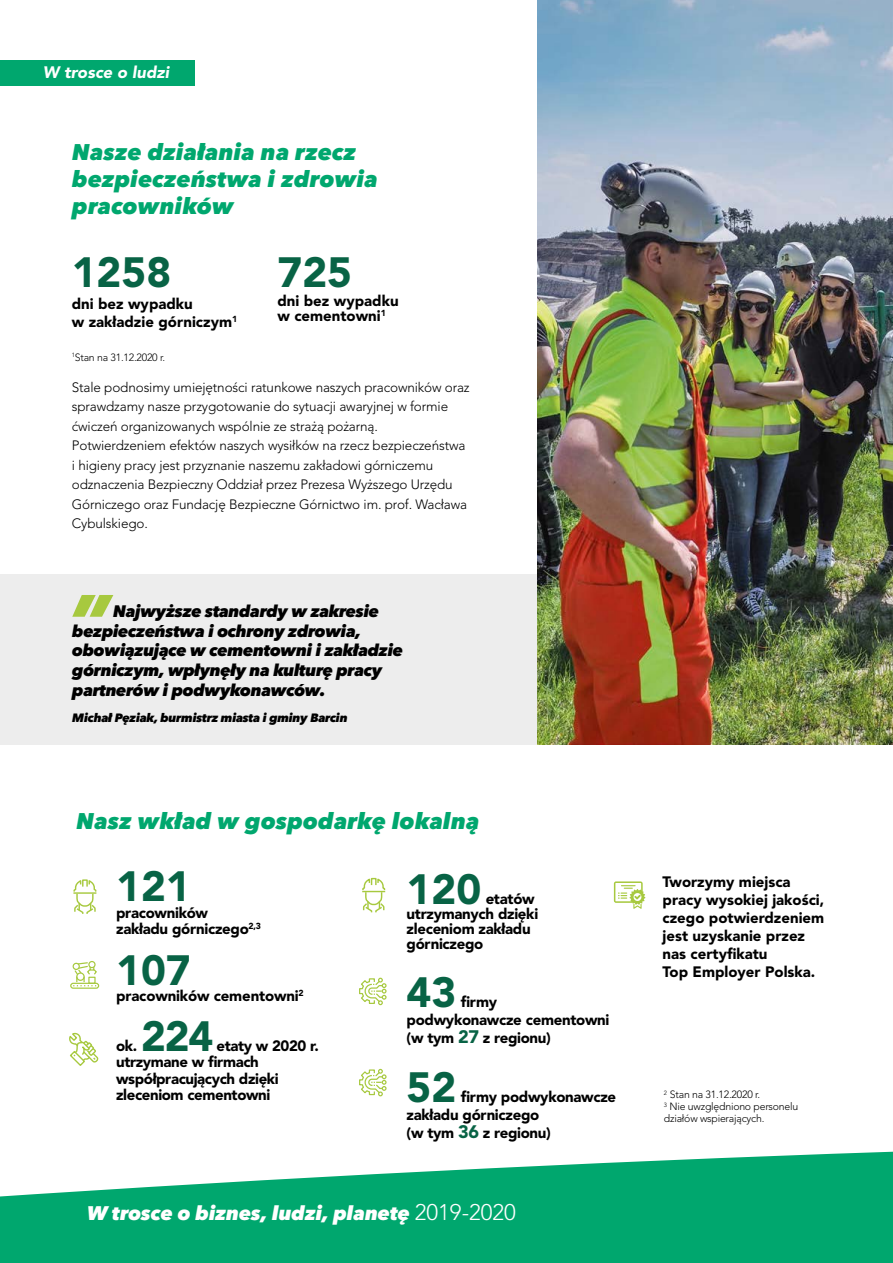
<style>
.page{position:relative;width:893px;height:1263px;background:#fff}
.page>*{position:absolute;margin:0;border:0;box-sizing:border-box;transform-origin:0 0}
.t1{font:900 42px "Avenir LT Pro";color:#086345}
.t2{font:italic 800 22.5px/27px "Avenir Next LT Pro";letter-spacing:.01em;color:#00a76e}
.t3{font:italic 800 19.5px "Avenir Next LT Pro";color:#fff}
.t4{font:italic 800 16.5px/19.8px "Avenir Next LT Pro";letter-spacing:-.02em;color:#000}
.t5{font:italic 900 16.5px "Avenir LT Pro";color:#fff}
.t6{font:900 15px/16.5px "Avenir LT Pro";letter-spacing:-.02em;color:#000}
.t7{font:900 15px/18px "Avenir LT Pro";color:#000}
.t8{font:300 13.5px/19.5px "Avenir LT Pro";letter-spacing:-.01em;color:#000}
.t9{font:italic 800 12px "Avenir Next LT Pro";letter-spacing:-.02em;color:#000}
.t10{font:300 10.5px/12px "Avenir LT Pro";letter-spacing:-.02em;color:#000}
.s1{font-size:18px;color:#086345}
.s2{font-family:"Avenir LT Pro";font-weight:300;font-style:normal;font-size:22.5px}
</style>
<div class="page">
<div style="left:0;top:574px;width:538px;height:170px;background:#ededed"></div>
<img style="left:538px;top:0;width:355px;height:744px">
<svg style="left:72px;top:595px;width:41px;height:22px"></svg>
<div style="left:0;top:60px;width:195px;height:25px;background:#00a76e"></div>
<svg style="left:73px;top:879px;width:24px;height:35px"></svg>
<svg style="left:362px;top:877px;width:24px;height:36px"></svg>
<svg style="left:359px;top:978px;width:28px;height:27px"></svg>
<svg style="left:359px;top:1069px;width:28px;height:27px"></svg>
<svg style="left:614px;top:881px;width:31px;height:28px"></svg>
<svg style="left:73px;top:961px;width:25px;height:25px"></svg>
<div style="left:70px;top:983px;width:29px;height:6px;border:1px solid #a7c93f;border-radius:2px"></div>
<svg style="left:69px;top:1032px;width:29px;height:34px"></svg>
<svg style="left:0;top:1151px;width:893px;height:112px;fill:#00a76e"></svg>
<p class="t5" style="left:43px;top:63px;width:128px">W trosce o ludzi</p>
<h2 class="t2" style="left:72px;top:139px;width:307px">Nasze działania na rzecz bezpieczeństwa i zdrowia pracowników</h2>
<h1 class="t1" style="left:72px;top:247px;width:101px">1258</h1>
<p class="t7" style="left:72px;top:295px;width:167px">dni bez wypadku<br>w zakładzie górniczym<sup>1</sup></p>
<p class="t10" style="left:72px;top:351px;width:95px"><sup>1</sup>Stan na 31.12.2020 r.</p>
<h1 class="t1" style="left:277px;top:247px;width:76px">725</h1>
<p class="t7" style="left:277px;top:293px;width:123px;line-height:15px">dni bez wypadku w cementowni<sup>1</sup></p>
<p class="t8" style="left:72px;top:377px;width:399px">Stale podnosimy umiejętności ratunkowe naszych pracowników oraz sprawdzamy nasze przygotowanie do sytuacji awaryjnej w formie ćwiczeń organizowanych wspólnie ze strażą pożarną.<br>Potwierdzeniem efektów naszych wysiłków na rzecz bezpieczeństwa i higieny pracy jest przyznanie naszemu zakładowi górniczemu odznaczenia Bezpieczny Oddział przez Prezesa Wyższego Urzędu Górniczego oraz Fundację Bezpieczne Górnictwo im. prof. Wacława Cybulskiego.</p>
<p class="t4" style="left:72px;top:601px;width:332px;text-indent:41px">Najwyższe standardy w zakresie bezpieczeństwa i ochrony zdrowia, obowiązujące w cementowni i zakładzie górniczym, wpłynęły na kulturę pracy partnerów i podwykonawców.</p>
<p class="t9" style="left:72px;top:711px;width:277px">Michał Pęziak, burmistrz miasta i gminy Barcin</p>
<h2 class="t2" style="left:77px;top:807px;width:404px">Nasz wkład w gospodarkę lokalną</h2>
<h1 class="t1" style="left:116px;top:861px;width:76px">121</h1>
<p class="t6" style="left:116px;top:904px;width:146px">pracowników zakładu górniczego<sup>2,3</sup></p>
<h1 class="t1" style="left:116px;top:945px;width:76px">107</h1>
<p class="t6" style="left:116px;top:988px;width:189px">pracowników cementowni<sup>2</sup></p>
<p class="t6" style="left:116px;top:1037px;width:23px">ok.</p>
<h1 class="t1" style="left:141px;top:1011px;width:74px">224</h1>
<p class="t6" style="left:116px;top:1037px;width:204px;text-indent:100px">etaty w 2020 r. utrzymane w firmach współpracujących dzięki zleceniom cementowni</p>
<h1 class="t1" style="left:407px;top:864px;width:76px">120</h1>
<p class="t6" style="left:407px;top:891px;width:133px;line-height:15px;text-indent:79px">etatów utrzymanych dzięki zleceniom zakładu górniczego</p>
<h1 class="t1" style="left:407px;top:967px;width:51px">43</h1>
<p class="t6" style="left:407px;top:993px;width:204px;line-height:18px;text-indent:54px">firmy podwykonawcze cementowni (w tym <span class="s1">27</span> z regionu)</p>
<h1 class="t1" style="left:407px;top:1062px;width:51px">52</h1>
<p class="t6" style="left:407px;top:1088px;width:211px;line-height:18px;text-indent:54px">firmy podwykonawcze zakładu górniczego<br>(w tym <span class="s1">36</span> z regionu)</p>
<h3 class="t3" style="left:87px;top:1201px;width:430px">W trosce o biznes, ludzi, planetę <span class="s2">2019-2020</span></h3>
<p class="t7" style="left:663px;top:873px;width:163px">Tworzymy miejsca pracy wysokiej jakości, czego potwierdzeniem jest uzyskanie przez nas certyfikatu<br>Top Employer Polska.</p>
<p class="t10" style="left:664px;top:1089px;width:136px"><sup>2</sup> Stan na 31.12.2020 r.<br><sup>3</sup> Nie uwzględniono personelu działów wspierających.</p>
</div>
